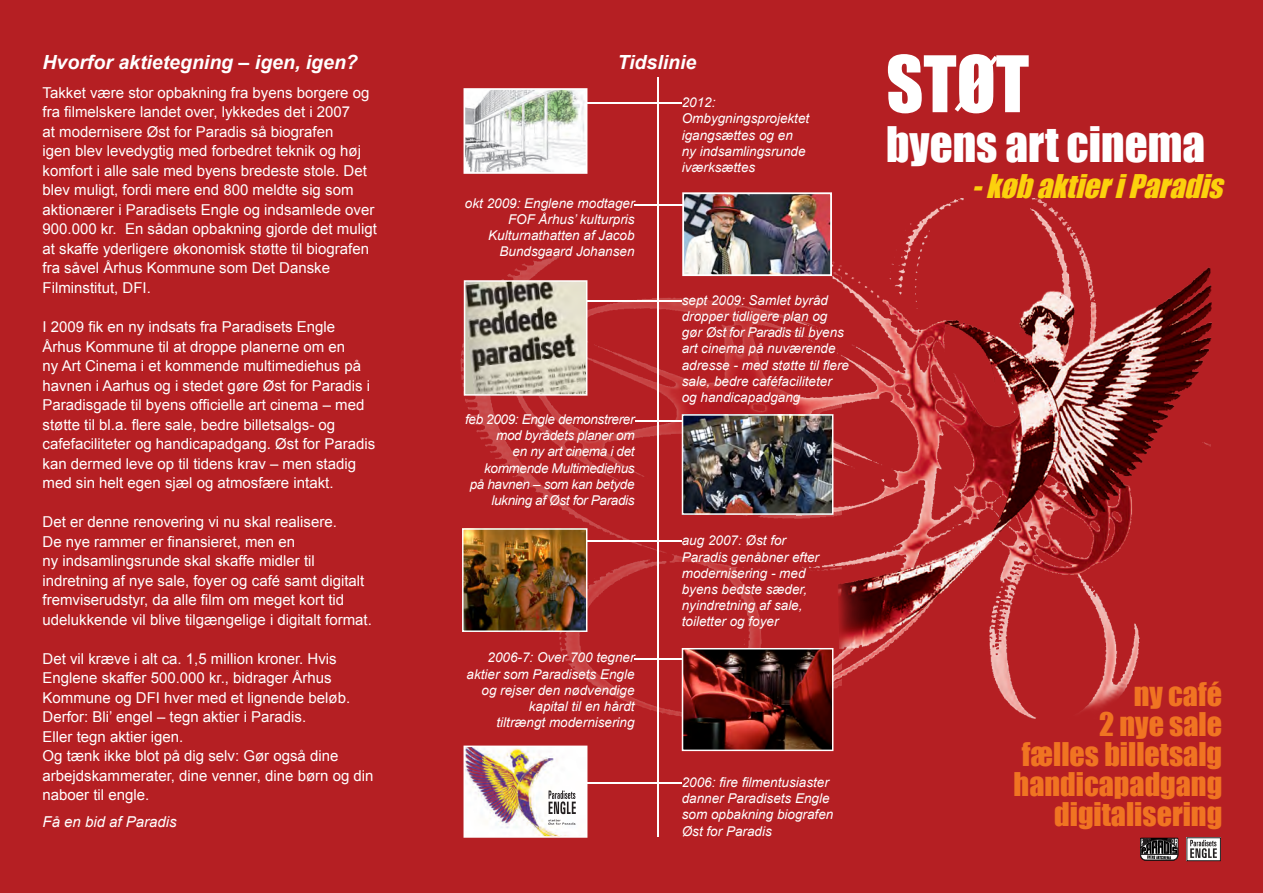
<style>
.page{position:relative;width:1263px;height:893px;background:#b51f23}
.page>*{position:absolute;margin:0;border:0;box-sizing:border-box;transform-origin:0 0}
.t1{font:72px "Impact";color:#fff}
.t2{font:45px "Impact";color:#fff}
.t3{font:30px/30px "Impact";color:#f07422}
.t4{font:italic 30px "Impact";color:#fcd10d}
.t5{font:italic 700 19.5px "Arial";color:#fff}
.t6{font:15px/19.5px "Arial";color:#fff}
.t7{font:italic 15px "Arial";color:#fff}
.t8{font:italic 13.5px/16.2px "Arial";color:#fff}
.t9{font:italic 13.5px/16.2px "Arial";letter-spacing:-.025em;color:#fff;text-align:right}
</style>
<div class="page">
<img style="left:842px;top:199px;width:369px;height:520px">
<svg style="left:1140px;top:838px;width:38px;height:23px"></svg>
<img style="left:460px;top:198px;width:382px;height:531px">
<hr style="left:658px;top:78px;width:1px;height:759px;background:#fff">
<img style="left:466px;top:91px;width:118px;height:80px">
<div style="left:463px;top:88px;width:124px;height:86px;border:2px solid #fff"></div>
<img style="left:685px;top:195px;width:144px;height:78px">
<div style="left:682px;top:192px;width:150px;height:84px;border:2px solid #fff"></div>
<img style="left:685px;top:417px;width:145px;height:95px">
<div style="left:682px;top:414px;width:151px;height:101px;border:2px solid #fff"></div>
<img style="left:465px;top:531px;width:119px;height:98px">
<div style="left:462px;top:528px;width:125px;height:104px;border:2px solid #fff"></div>
<img style="left:685px;top:651px;width:145px;height:97px">
<div style="left:682px;top:648px;width:151px;height:103px;border:2px solid #fff"></div>
<img style="left:467px;top:283px;width:117px;height:110px">
<div style="left:464px;top:280px;width:123px;height:116px;border:2px solid #fff"></div>
<img style="left:466px;top:749px;width:118px;height:86px">
<svg style="left:548px;top:790px;width:28px;height:35px"></svg>
<div style="left:463px;top:746px;width:124px;height:92px;border:2px solid #fff"></div>
<img style="left:1189px;top:840px;width:29px;height:19px">
<svg style="left:1190px;top:840px;width:27px;height:19px"></svg>
<div style="left:1187px;top:838px;width:33px;height:23px;border:1px solid #231f20"></div>
<hr style="left:587px;top:783px;width:95px;height:1px;background:#fff">
<hr style="left:587px;top:300px;width:95px;height:1px;background:#fff">
<hr style="left:587px;top:102px;width:95px;height:1px;background:#fff">
<hr style="left:635px;top:204px;width:48px;height:1px;background:#fff">
<hr style="left:635px;top:421px;width:47px;height:1px;background:#fff">
<hr style="left:635px;top:658px;width:48px;height:1px;background:#fff">
<hr style="left:587px;top:540px;width:95px;height:1px;background:#fff">
<p class="t5" style="left:43px;top:50px;width:317px">Hvorfor aktietegning – igen, igen?</p>
<p class="t6" style="left:43px;top:83px;width:336px">Takket være stor opbakning fra byens borgere og fra filmelskere landet over, lykkedes det i 2007<br>at modernisere Øst for Paradis så biografen<br>igen blev levedygtig med forbedret teknik og høj komfort i alle sale med byens bredeste stole. Det blev muligt, fordi mere end 800 meldte sig som aktionærer i Paradisets Engle og indsamlede over 900.000 kr. En sådan opbakning gjorde det muligt at skaffe yderligere økonomisk støtte til biografen fra såvel Århus Kommune som Det Danske Filminstitut, DFI.</p>
<p class="t6" style="left:43px;top:317px;width:334px">I 2009 fik en ny indsats fra Paradisets Engle Århus Kommune til at droppe planerne om en<br>ny Art Cinema i et kommende multimediehus på havnen i Aarhus og i stedet gøre Øst for Paradis i Paradisgade til byens officielle art cinema – med støtte til bl.a. flere sale, bedre billetsalgs- og cafefaciliteter og handicapadgang. Øst for Paradis kan dermed leve op til tidens krav – men stadig med sin helt egen sjæl og atmosfære intakt.</p>
<p class="t6" style="left:43px;top:512px;width:331px">Det er denne renovering vi nu skal realisere.<br>De nye rammer er finansieret, men en<br>ny indsamlingsrunde skal skaffe midler til indretning af nye sale, foyer og café samt digitalt fremviserudstyr, da alle film om meget kort tid udelukkende vil blive tilgængelige i digitalt format.</p>
<p class="t6" style="left:43px;top:649px;width:309px">Det vil kræve i alt ca. 1,5 million kroner. Hvis Englene skaffer 500.000 kr., bidrager Århus Kommune og DFI hver med et lignende beløb.<br>Derfor: Bli’ engel – tegn aktier i Paradis.</p>
<p class="t6" style="left:43px;top:727px;width:142px">Eller tegn aktier igen.</p>
<p class="t6" style="left:43px;top:746px;width:333px">Og tænk ikke blot på dig selv: Gør også dine arbejdskammerater, dine venner, dine børn og din naboer til engle.</p>
<p class="t7" style="left:43px;top:812px;width:136px">Få en bid af Paradis</p>
<p class="t5" style="left:618px;top:50px;width:80px">Tidslinie</p>
<p class="t8" style="left:465px;top:195px;width:171px;text-align:right">okt 2009: Englene modtager<br>FOF Århus’ kulturpris<br>Kulturnathatten af Jacob<br>Bundsgaard Johansen</p>
<p class="t9" style="left:465px;top:411px;width:171px">feb 2009: Engle demonstrerer</p>
<p class="t9" style="left:470px;top:427px;width:166px">mod byrådets planer om<br>en ny art cinema i det kommende Multimediehus på havnen – som kan betyde lukning af Øst for Paradis</p>
<p class="t8" style="left:466px;top:650px;width:170px;text-align:right">2006-7: Over 700 tegner aktier som Paradisets Engle og rejser den nødvendige kapital til en hårdt</p>
<p class="t8" style="left:496px;top:715px;width:140px">tiltrængt modernisering</p>
<p class="t8" style="left:682px;top:95px;width:129px">2012:<br>Ombygningsprojektet igangsættes og en ny indsamlingsrunde iværksættes</p>
<p class="t8" style="left:682px;top:292px;width:169px">sept 2009: Samlet byråd dropper tidligere plan og gør Øst for Paradis til byens art cinema på nuværende adresse - med støtte til flere sale, bedre caféfaciliteter</p>
<p class="t8" style="left:682px;top:389px;width:120px">og handicapadgang</p>
<p class="t8" style="left:682px;top:533px;width:139px">aug 2007: Øst for<br>Paradis genåbner efter modernisering - med byens bedste sæder, nyindretning af sale, toiletter og foyer</p>
<p class="t8" style="left:682px;top:774px;width:153px">2006: fire filmentusiaster danner Paradisets Engle som opbakning biografen<br>Øst for Paradis</p>
<p class="t1" style="left:886px;top:40px;width:144px">STØT</p>
<p class="t2" style="left:886px;top:116px;width:320px">byens art cinema</p>
<p class="t4" style="left:972px;top:167px;width:260px">-købaktieriParadis</p>
<p class="t3" style="left:1134px;top:679px;width:90px">ny café</p>
<p class="t3" style="left:1099px;top:709px;width:124px">2 nye sale</p>
<p class="t3" style="left:1014px;top:739px;width:210px">fælles billetsalg handicapadgang</p>
<p class="t3" style="left:1054px;top:799px;width:169px">digitalisering</p>
</div>
